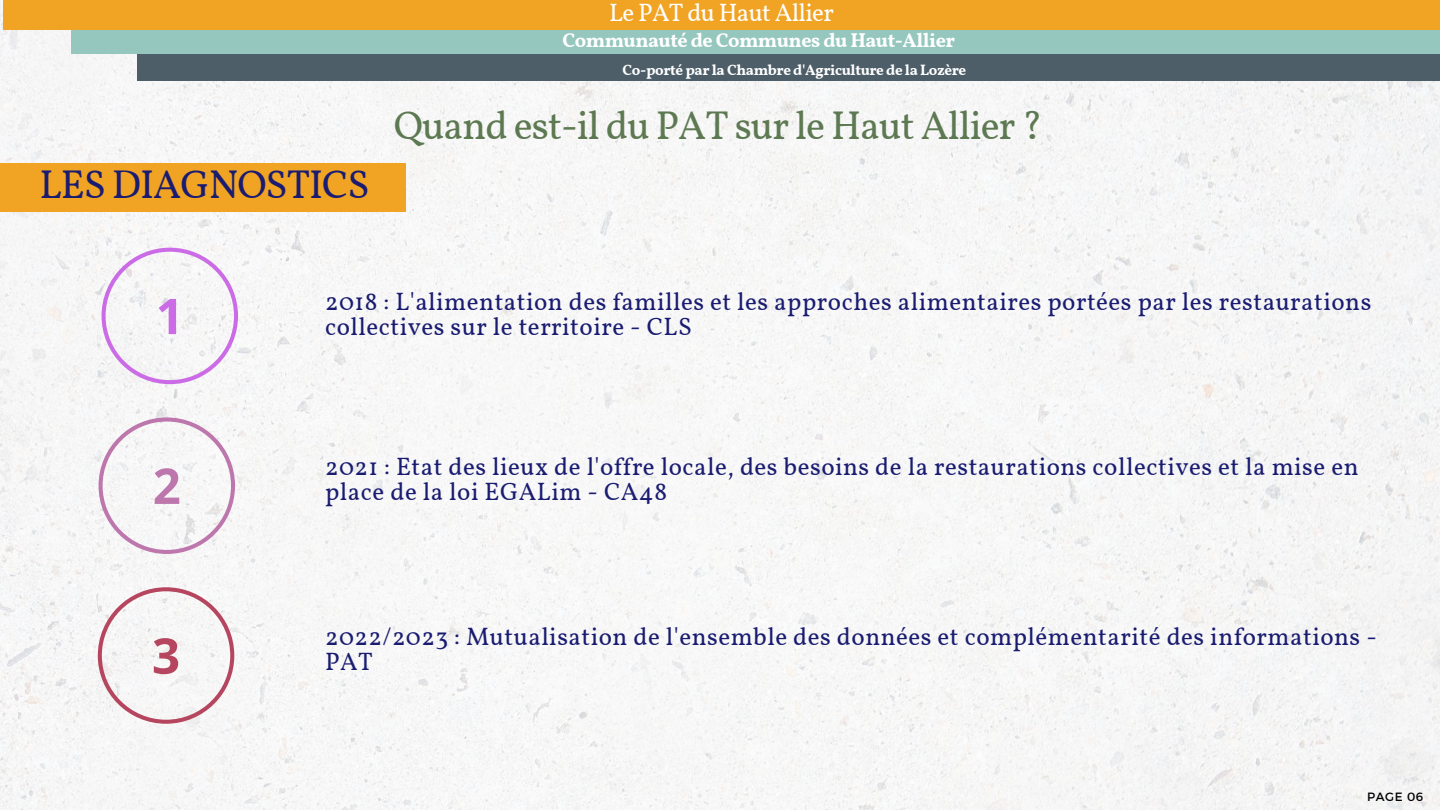
<style>
.page{position:relative;width:1440px;height:810px;background:#fff}
.page>*{position:absolute;margin:0;border:0;box-sizing:border-box;transform-origin:0 0}
.t1{font:40px "Vollkorn";letter-spacing:-.025em;color:#5d7952}
.t2{font:40px "Vollkorn";letter-spacing:-.025em;color:#1a1c71}
.t3{font:25px/24.8px "Vollkorn";letter-spacing:.02em;color:#1a1c71}
.t4{font:25px "Vollkorn";letter-spacing:-.025em;color:#fff}
.t5{font:700 20px "Vollkorn";letter-spacing:-.025em;color:#fff}
.t6{font:700 15px "Vollkorn";letter-spacing:-.025em;color:#fff}
.t7{font:12px "Montserrat";letter-spacing:.05em;color:#000}
</style>
<div class="page">
<img style="left:0;top:1px;width:1440px;height:809px">
<div style="left:3px;top:0;width:1437px;height:30px;background:#f1a323"></div>
<div style="left:71px;top:30px;width:1369px;height:24px;background:#95c7bf"></div>
<div style="left:138px;top:54px;width:1302px;height:27px;background:#4d5e68"></div>
<div style="left:0;top:163px;width:406px;height:49px;background:#f1a323"></div>
<svg style="left:102px;top:248px;width:136px;height:136px"></svg>
<svg style="left:99px;top:417px;width:136px;height:137px"></svg>
<svg style="left:98px;top:587px;width:136px;height:137px"></svg>
<p class="t4" style="left:609px;top:-3px;width:226px">Le PAT du Haut Allier</p>
<p class="t5" style="left:562px;top:28px;width:394px">Communauté de Communes du Haut-Allier</p>
<p class="t6" style="left:623px;top:60px;width:345px">Co-porté par la Chambre d'Agriculture de la Lozère</p>
<h1 class="t2" style="left:39px;top:160px;width:332px">LES DIAGNOSTICS</h1>
<h1 class="t1" style="left:394px;top:101px;width:651px">Quand est-il du PAT sur le Haut Allier ?</h1>
<p class="t3" style="left:325px;top:291px;width:1048px">2018 : L'alimentation des familles et les approches alimentaires portées par les restaurations collectives sur le territoire - CLS</p>
<p class="t3" style="left:325px;top:456px;width:1035px">2021 : Etat des lieux de l'offre locale, des besoins de la restaurations collectives et la mise en place de la loi EGALim - CA48</p>
<p class="t3" style="left:325px;top:626px;width:1053px">2022/2023 : Mutualisation de l'ensemble des données et complémentarité des informations -<br>PAT</p>
<p class="t7" style="left:1367px;top:789px;width:58px">PAGE 06</p>
</div>
